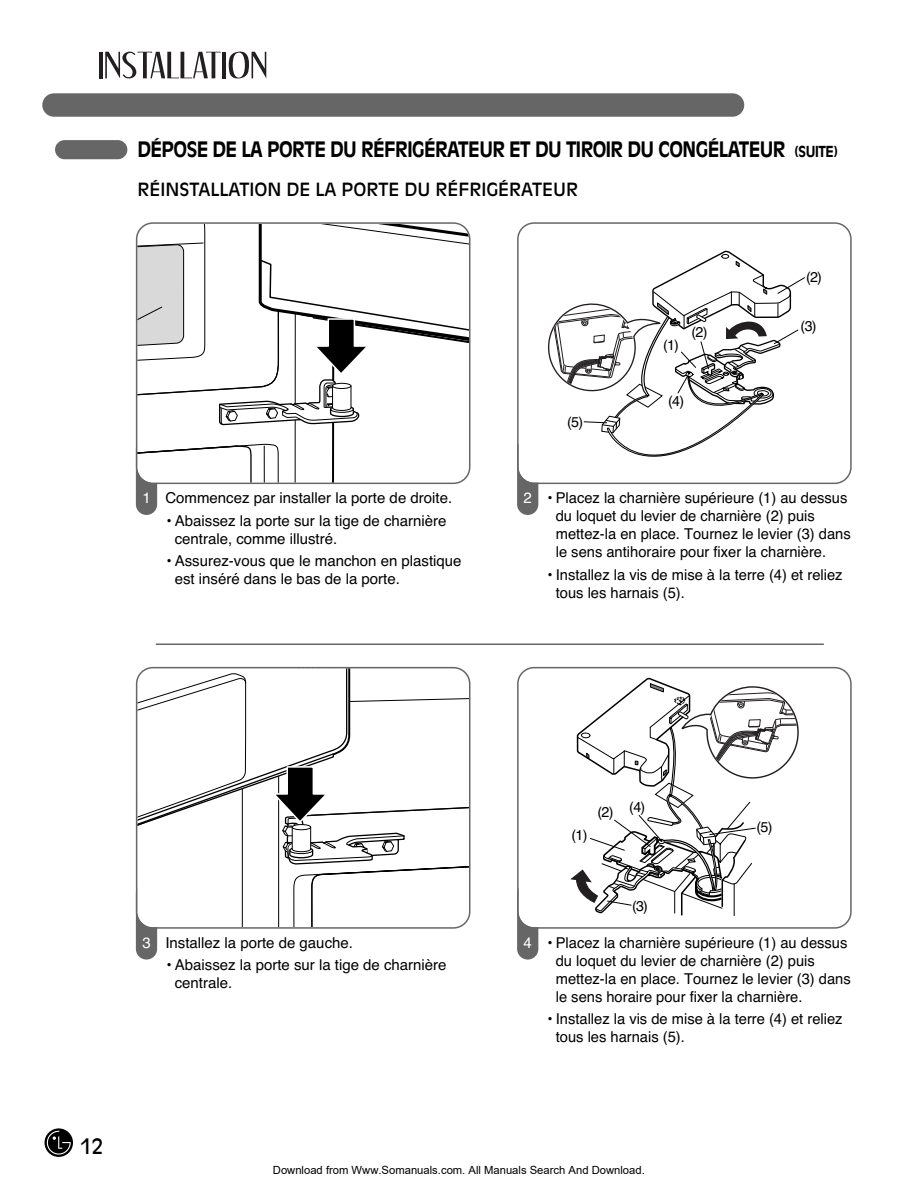
<style>
.page{position:relative;width:918px;height:1191px;background:#fff}
.page>*{position:absolute;margin:0;border:0;box-sizing:border-box;transform-origin:0 0}
.t1{font:700 21px "Antique Olive";letter-spacing:-.03em;color:#000;scale:.9 1}
.t2{font:21px "Antique Olive";color:#000;scale:.95 1}
.t3{font:18px "Antique Olive";color:#000}
.t4{font:15px/18px "Helvetica";color:#000}
.t5{font:15px "Helvetica";color:#fff}
.t6{font:14.25px "Helvetica";color:#000}
.t7{font:11.25px "Arial";color:#000}
.s1{font-size:15px}
</style>
<div class="page">
<svg style="left:44px;top:1128px;width:29px;height:28px"></svg>
<svg style="left:47px;top:1130px;width:24px;height:24px"></svg>
<div style="left:42px;top:93px;width:702px;height:24px;background:#666;border-radius:12px"></div>
<div style="left:55px;top:140px;width:72px;height:19px;background:#666;border-radius:10px"></div>
<hr style="left:99px;top:52px;width:3px;height:26px;background:#231f20">
<svg style="left:105px;top:52px;width:115px;height:26px"></svg>
<hr style="left:222px;top:52px;width:4px;height:26px;background:#231f20">
<svg style="left:229px;top:52px;width:37px;height:26px"></svg>
<div style="left:136px;top:438px;width:21px;height:77px;background:#666;border-radius:11px"></div>
<svg style="left:139px;top:224px;width:330px;height:258px"></svg>
<div style="left:136px;top:222px;width:334px;height:262px;border:2px solid #666;border-radius:16px"></div>
<div style="left:517px;top:438px;width:21px;height:77px;background:#666;border-radius:11px"></div>
<div style="left:518px;top:224px;width:332px;height:258px;background:#fff;border-radius:16px"></div>
<svg style="left:548px;top:250px;width:257px;height:207px"></svg>
<div style="left:517px;top:222px;width:334px;height:262px;border:2px solid #666;border-radius:16px"></div>
<div style="left:136px;top:883px;width:21px;height:76px;background:#666;border-radius:11px"></div>
<svg style="left:139px;top:872px;width:103px;height:53px"></svg>
<hr style="left:242px;top:668px;width:1px;height:258px;background:#000">
<svg style="left:293px;top:872px;width:176px;height:54px"></svg>
<svg style="left:138px;top:668px;width:331px;height:204px"></svg>
<div style="left:136px;top:667px;width:334px;height:261px;border:2px solid #666;border-radius:16px"></div>
<div style="left:517px;top:883px;width:21px;height:76px;background:#666;border-radius:11px"></div>
<div style="left:518px;top:668px;width:332px;height:259px;background:#fff;border-radius:16px"></div>
<svg style="left:570px;top:678px;width:229px;height:238px"></svg>
<div style="left:517px;top:667px;width:334px;height:261px;border:2px solid #666;border-radius:16px"></div>
<hr style="left:156px;top:643px;width:667px;height:2px;background:#666">
<h1 class="t1" style="left:137px;top:141px;width:780px">DÉPOSE DE LA PORTE DU RÉFRIGÉRATEUR ET DU TIROIR DU CONGÉLATEUR <span class="s1">(SUITE)</span></h1>
<p class="t3" style="left:137px;top:182px;width:442px">RÉINSTALLATION DE LA PORTE DU RÉFRIGÉRATEUR</p>
<p class="t6" style="left:567px;top:416px;width:17px">(5)</p>
<p class="t6" style="left:663px;top:340px;width:17px">(1)</p>
<p class="t6" style="left:691px;top:327px;width:17px">(2)</p>
<p class="t6" style="left:668px;top:396px;width:17px">(4)</p>
<p class="t6" style="left:806px;top:272px;width:17px">(2)</p>
<p class="t6" style="left:800px;top:321px;width:17px">(3)</p>
<p class="t4" style="left:165px;top:490px;width:288px">Commencez par installer la porte de droite.</p>
<p class="t4" style="left:175px;top:513px;width:273px;text-indent:-9px">• Abaissez la porte sur la tige de charnière centrale, comme illustré.</p>
<p class="t4" style="left:175px;top:553px;width:288px;text-indent:-9px">• Assurez-vous que le manchon en plastique est inséré dans le bas de la porte.</p>
<p class="t5" style="left:142px;top:492px;width:10px">1</p>
<p class="t4" style="left:555px;top:490px;width:296px;text-indent:-9px">• Placez la charnière supérieure (1) au dessus du loquet du levier de charnière (2) puis mettez-la en place. Tournez le levier (3) dans le sens antihoraire pour fixer la charnière.</p>
<p class="t4" style="left:555px;top:567px;width:288px;text-indent:-9px">• Installez la vis de mise à la terre (4) et reliez tous les harnais (5).</p>
<p class="t5" style="left:523px;top:492px;width:10px">2</p>
<h1 class="t2" style="left:81px;top:1137px;width:25px">12</h1>
<p class="t6" style="left:571px;top:830px;width:17px">(1)</p>
<p class="t6" style="left:597px;top:804px;width:49px">(2) (4)</p>
<p class="t6" style="left:632px;top:901px;width:17px">(3)</p>
<p class="t6" style="left:756px;top:821px;width:17px">(5)</p>
<p class="t5" style="left:142px;top:937px;width:10px">3</p>
<p class="t4" style="left:555px;top:935px;width:296px;text-indent:-9px">• Placez la charnière supérieure (1) au dessus du loquet du levier de charnière (2) puis mettez-la en place. Tournez le levier (3) dans le sens horaire pour fixer la charnière.</p>
<p class="t4" style="left:555px;top:1011px;width:288px;text-indent:-9px">• Installez la vis de mise à la terre (4) et reliez tous les harnais (5).</p>
<p class="t4" style="left:165px;top:935px;width:189px">Installez la porte de gauche.</p>
<p class="t4" style="left:175px;top:957px;width:273px;text-indent:-9px">• Abaissez la porte sur la tige de charnière centrale.</p>
<p class="t5" style="left:523px;top:937px;width:10px">4</p>
<p class="t7" style="left:273px;top:1163px;width:373px">Download from Www.Somanuals.com. All Manuals Search And Download.</p>
</div>
